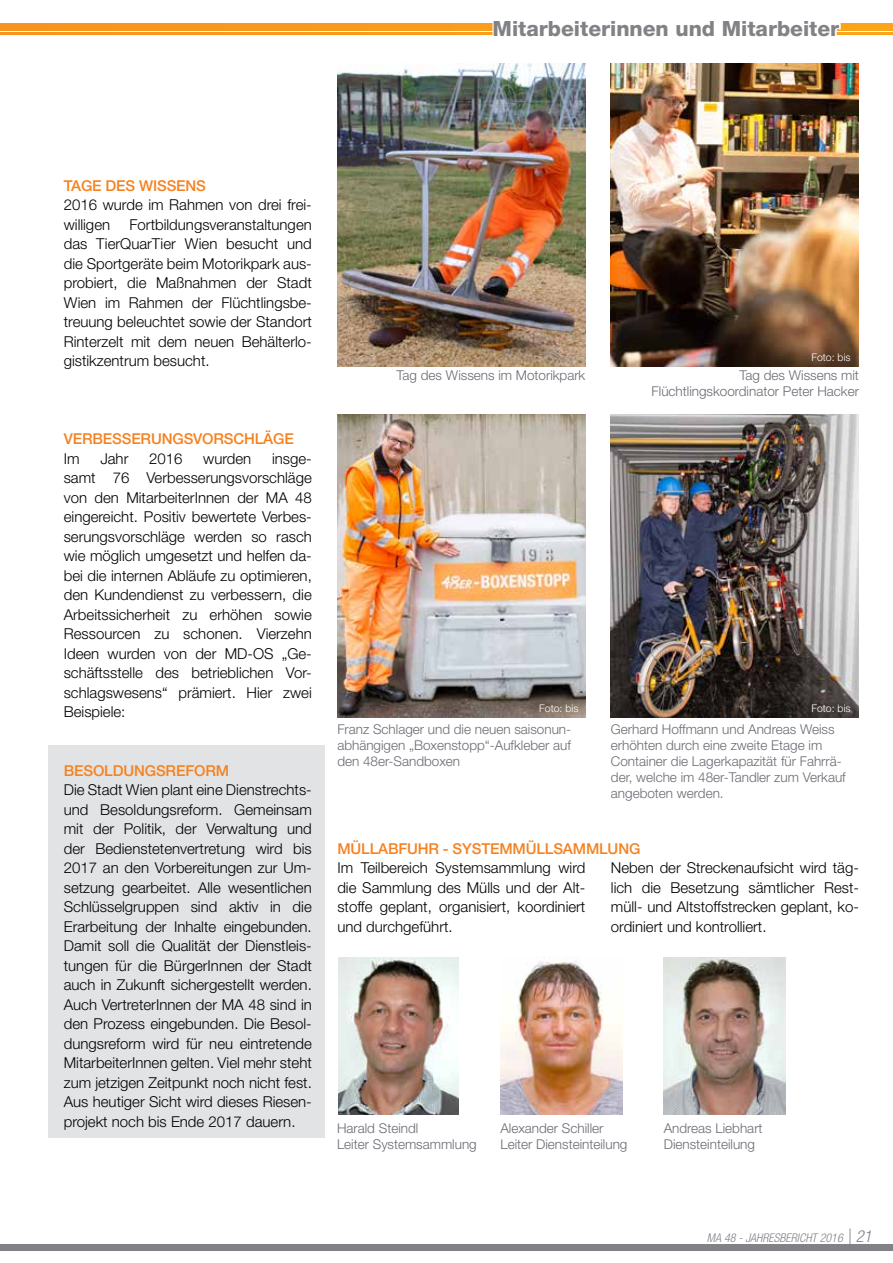
<style>
.page{position:relative;width:893px;height:1263px;background:#fff}
.page>*{position:absolute;margin:0;border:0;box-sizing:border-box;transform-origin:0 0}
.t1{font:800 21px "Helvetica Neue LT Std";color:#808285}
.t2{font:300 15px/19.5px "Helvetica Neue LT Std";color:#000;text-align:justify}
.t3{font:500 15px "Helvetica Neue LT Std";letter-spacing:-.01em;color:#f58220}
.t4{font:300 13.5px/16.2px "Helvetica Neue LT Std";color:#6a6a74}
.t5{font:italic 300 condensed 12px "Helvetica Neue LT Std";color:#808285}
.t6{font:300 10.5px "Helvetica Neue LT Std";color:#fff}
.s1{font-size:16.5px}
</style>
<div class="page">
<div style="left:0;top:1244px;width:893px;height:6px;background:#808285"></div>
<img style="left:337px;top:64px;width:248px;height:303px">
<img style="left:611px;top:64px;width:248px;height:303px">
<img style="left:337px;top:415px;width:248px;height:303px">
<img style="left:611px;top:415px;width:248px;height:303px">
<div style="left:48px;top:745px;width:277px;height:392px;background:#e2e3e4"></div>
<img style="left:338px;top:957px;width:121px;height:157px">
<img style="left:500px;top:960px;width:122px;height:154px">
<img style="left:664px;top:957px;width:121px;height:157px">
<div style="left:0;top:24px;width:893px;height:6px;background:#f8991d"></div>
<hr style="left:0;top:32px;width:893px;height:2px;background:#f8991d">
<div style="left:491px;top:23px;width:351px;height:12px;background:#fff"></div>
<h1 class="t1" style="left:493px;top:16px;width:348px">Mitarbeiterinnen und Mitarbeiter</h1>
<p class="t3" style="left:64px;top:176px;width:144px">TAGE DES WISSENS</p>
<p class="t2" style="left:64px;top:195px;width:249px">2016 wurde im Rahmen von drei frei&shy;willigen</p>
<p class="t2" style="left:64px;top:214px;width:250px;text-indent:66px">Fortbildungsveranstaltungen das TierQuarTier Wien besucht und die Sportgeräte beim Motorikpark aus&shy;probiert, die Maßnahmen der Stadt Wien im Rahmen der Flüchtlingsbe&shy;treuung beleuchtet sowie der Standort Rinterzelt mit dem neuen Behälterlo&shy;gistikzentrum besucht.</p>
<p class="t3" style="left:64px;top:430px;width:232px">VERBESSERUNGSVORSCHLÄGE</p>
<p class="t2" style="left:64px;top:448px;width:17px">Im</p>
<p class="t2" style="left:100px;top:448px;width:30px">Jahr</p>
<p class="t2" style="left:149px;top:448px;width:35px">2016</p>
<p class="t2" style="left:203px;top:448px;width:50px">wurden</p>
<p class="t2" style="left:64px;top:448px;width:250px;text-indent:208px">insge&shy;samt 76 Verbesserungsvorschläge von den MitarbeiterInnen der MA 48 eingereicht. Positiv bewertete Verbes&shy;serungsvorschläge werden so rasch wie möglich umgesetzt und helfen da&shy;bei die internen Abläufe zu optimieren, den Kundendienst zu verbessern, die Arbeitssicherheit zu erhöhen sowie Ressourcen zu schonen. Vierzehn Ideen wurden von der MD-OS „Ge&shy;schäftsstelle des betrieblichen Vor&shy;schlagswesens“ prämiert. Hier zwei Beispiele:</p>
<p class="t3" style="left:64px;top:761px;width:167px">BESOLDUNGSREFORM</p>
<p class="t2" style="left:64px;top:780px;width:250px">Die Stadt Wien plant eine Dienstrechts&shy;und Besoldungsreform. Gemeinsam mit der Politik, der Verwaltung und der Bedienstetenvertretung wird bis 2017 an den Vorbereitungen zur Um&shy;setzung gearbeitet. Alle wesentlichen Schlüsselgruppen sind aktiv in die Erarbeitung der Inhalte eingebunden.<br>Damit soll die Qualität der Dienstleis&shy;tungen für die BürgerInnen der Stadt auch in Zukunft sichergestellt werden.<br>Auch VertreterInnen der MA 48 sind in den Prozess eingebunden. Die Besol&shy;dungsreform wird für neu eintretende MitarbeiterInnen gelten. Viel mehr steht zum jetzigen Zeitpunkt noch nicht fest.<br>Aus heutiger Sicht wird dieses Riesen&shy;projekt noch bis Ende 2017 dauern.</p>
<p class="t4" style="left:397px;top:366px;width:190px">Tag des Wissens im Motorikpark</p>
<p class="t6" style="left:811px;top:351px;width:41px">Foto: bis</p>
<p class="t4" style="left:652px;top:366px;width:209px;text-align:right">Tag des Wissens mit<br>Flüchtlingskoordinator Peter Hacker</p>
<p class="t6" style="left:539px;top:702px;width:41px">Foto: bis</p>
<p class="t4" style="left:337px;top:720px;width:235px;text-align:justify">Franz Schlager und die neuen saisonun&shy;abhängigen „Boxenstopp“-Aufkleber auf den 48er-Sandboxen</p>
<p class="t6" style="left:811px;top:702px;width:41px">Foto: bis</p>
<p class="t4" style="left:611px;top:720px;width:236px">Gerhard Hoffmann und Andreas Weiss erhöhten durch eine zweite Etage im Container die Lagerkapazität für Fahrrä&shy;der, welche im 48er-Tandler zum Verkauf angeboten werden.</p>
<p class="t3" style="left:337px;top:839px;width:305px">MÜLLABFUHR - SYSTEMMÜLLSAMMLUNG</p>
<p class="t2" style="left:337px;top:858px;width:250px">Im Teilbereich Systemsammlung wird</p>
<p class="t2" style="left:611px;top:858px;width:249px">Neben der Streckenaufsicht wird täg-</p>
<p class="t2" style="left:337px;top:877px;width:250px">die Sammlung des Mülls und der Alt-</p>
<p class="t2" style="left:611px;top:877px;width:249px">lich die Besetzung sämtlicher Rest-</p>
<p class="t2" style="left:337px;top:897px;width:250px">stoffe geplant, organisiert, koordiniert</p>
<p class="t2" style="left:611px;top:897px;width:249px">müll- und Altstoffstrecken geplant, ko-</p>
<p class="t2" style="left:337px;top:916px;width:117px">und durchgeführt.</p>
<p class="t2" style="left:611px;top:916px;width:157px">ordiniert und kontrolliert.</p>
<p class="t4" style="left:337px;top:1120px;width:141px">Harald Steindl<br>Leiter Systemsammlung</p>
<p class="t4" style="left:500px;top:1120px;width:129px">Alexander Schiller<br>Leiter Diensteinteilung</p>
<p class="t4" style="left:664px;top:1120px;width:100px">Andreas Liebhart<br>Diensteinteilung</p>
<p class="t5" style="left:707px;top:1231px;width:166px">MA 48 - JAHRESBERICHT 2016 <span class="s1">| 21</span></p>
</div>
